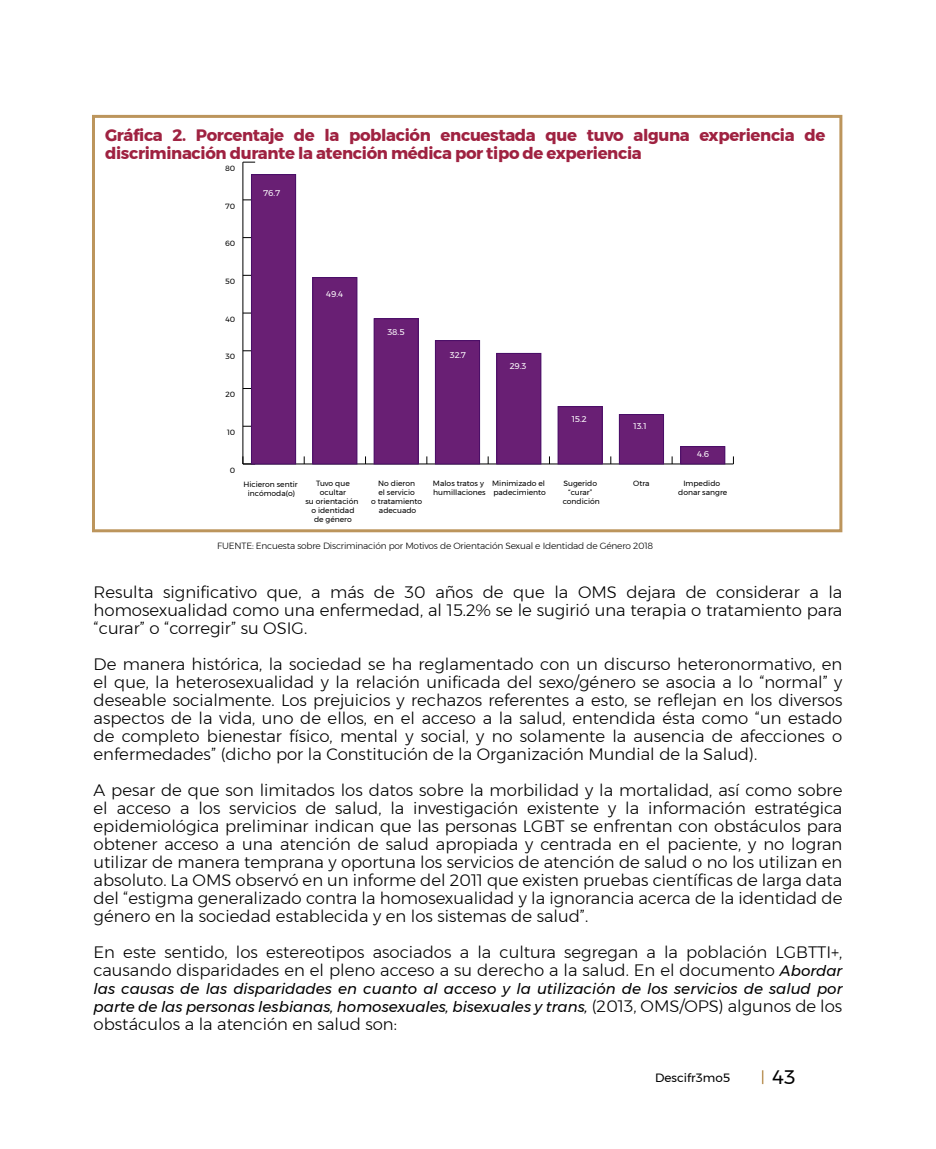
<style>
.page{position:relative;width:936px;height:1149px;background:#fff}
.page>*{position:absolute;margin:0;border:0;box-sizing:border-box;transform-origin:0 0}
.t1{font:19.5px "Montserrat";color:#000}
.t2{font:300 16.5px/18px "Montserrat";color:#000;text-align:justify}
.t3{font:700 16.5px/18px "Montserrat";letter-spacing:-.02em;color:#9f2241}
.t4{font:italic 15px/18px "Montserrat";color:#000}
.t5{font:12px "Montserrat";color:#000}
.t6{font:300 9px "Montserrat";letter-spacing:-.02em;color:#000}
.t7{font:8.4px "Montserrat";color:#fff}
.t8{font:7.5px/9.1px "Montserrat";color:#000;text-align:center}
.s1{font-weight:400;font-style:italic;font-size:15px}
.s2{font-weight:300;font-style:normal;font-size:16.5px}
</style>
<div class="page">
<svg style="left:761px;top:1070px;width:2px;height:13px"></svg>
<div style="left:92px;top:115px;width:750px;height:417px;border:3px solid #bc955c"></div>
<hr style="left:243px;top:463px;width:490px;height:1px;background:#000">
<hr style="left:242px;top:162px;width:1px;height:302px;background:#000">
<svg style="left:242px;top:456px;width:9px;height:8px"></svg>
<svg style="left:243px;top:162px;width:12px;height:1px"></svg>
<div style="left:251px;top:174px;width:44px;height:290px;background:#691f74"></div>
<div style="left:251px;top:174px;width:45px;height:290px;border:1px solid #490e67"></div>
<div style="left:313px;top:277px;width:44px;height:187px;background:#691f74"></div>
<div style="left:312px;top:277px;width:45px;height:187px;border:1px solid #490e67"></div>
<div style="left:374px;top:318px;width:44px;height:146px;background:#691f74"></div>
<div style="left:374px;top:318px;width:44px;height:146px;border:1px solid #490e67"></div>
<div style="left:435px;top:340px;width:44px;height:124px;background:#691f74"></div>
<div style="left:435px;top:340px;width:45px;height:124px;border:1px solid #490e67"></div>
<div style="left:496px;top:353px;width:45px;height:111px;background:#691f74"></div>
<div style="left:496px;top:353px;width:45px;height:111px;border:1px solid #490e67"></div>
<div style="left:558px;top:406px;width:44px;height:58px;background:#691f74"></div>
<div style="left:558px;top:406px;width:44px;height:58px;border:1px solid #490e67"></div>
<div style="left:619px;top:414px;width:44px;height:50px;background:#691f74"></div>
<div style="left:619px;top:414px;width:44px;height:50px;border:1px solid #490e67"></div>
<div style="left:680px;top:446px;width:44px;height:18px;background:#691f74"></div>
<div style="left:680px;top:446px;width:45px;height:18px;border:1px solid #490e67"></div>
<p class="t3" style="left:105px;top:126px;width:721px">Gráfica 2. Porcentaje de la población encuestada que tuvo alguna experiencia de discriminación durante la atención médica por tipo de experiencia</p>
<p class="t8" style="left:225px;top:163px;width:12px">80</p>
<p class="t8" style="left:225px;top:201px;width:11px">70</p>
<p class="t8" style="left:225px;top:239px;width:12px">60</p>
<p class="t8" style="left:225px;top:276px;width:12px">50</p>
<p class="t8" style="left:225px;top:314px;width:11px">40</p>
<p class="t7" style="left:263px;top:187px;width:18px">76.7</p>
<p class="t7" style="left:326px;top:287px;width:19px">49.4</p>
<p class="t8" style="left:225px;top:352px;width:11px">30</p>
<p class="t8" style="left:225px;top:389px;width:11px">20</p>
<p class="t8" style="left:227px;top:427px;width:10px">10</p>
<p class="t8" style="left:230px;top:465px;width:7px">0</p>
<p class="t8" style="left:243px;top:479px;width:56px">Hicieron sentir incómoda(o)</p>
<p class="t8" style="left:305px;top:478px;width:54px">Tuvo que ocultar<br>su orientación o identidad de género</p>
<p class="t7" style="left:387px;top:325px;width:19px">38.5</p>
<p class="t7" style="left:449px;top:348px;width:18px">32.7</p>
<p class="t7" style="left:509px;top:360px;width:18px">29.3</p>
<p class="t8" style="left:371px;top:478px;width:53px">No dieron<br>el servicio<br>o tratamiento adecuado</p>
<p class="t8" style="left:492px;top:478px;width:55px;text-align:left">Minimizado el padecimiento</p>
<p class="t8" style="left:433px;top:478px;width:54px;text-align:left">Malos tratos y humillaciones</p>
<p class="t7" style="left:572px;top:413px;width:16px">15.2</p>
<p class="t7" style="left:633px;top:419px;width:14px">13.1</p>
<p class="t8" style="left:563px;top:478px;width:35px">Sugerido</p>
<p class="t8" style="left:633px;top:478px;width:18px">Otra</p>
<p class="t8" style="left:562px;top:487px;width:38px">“curar” condición</p>
<p class="t7" style="left:697px;top:448px;width:14px">4.6</p>
<p class="t8" style="left:678px;top:478px;width:51px">Impedido donar sangre</p>
<p class="t6" style="left:217px;top:539px;width:437px">FUENTE: Encuesta sobre Discriminación por Motivos de Orientación Sexual e Identidad de Género 2018</p>
<p class="t2" style="left:94px;top:582px;width:750px">Resulta significativo que, a más de 30 años de que la OMS dejara de considerar a la homosexualidad como una enfermedad, al 15.2% se le sugirió una terapia o tratamiento para “curar” o “corregir” su OSIG.</p>
<p class="t2" style="left:94px;top:654px;width:750px">De manera histórica, la sociedad se ha reglamentado con un discurso heteronormativo, en el que, la heterosexualidad y la relación unificada del sexo/género se asocia a lo “normal” y deseable socialmente. Los prejuicios y rechazos referentes a esto, se reflejan en los diversos aspectos de la vida, uno de ellos, en el acceso a la salud, entendida ésta como “un estado de completo bienestar físico, mental y social, y no solamente la ausencia de afecciones o enfermedades” (dicho por la Constitución de la Organización Mundial de la Salud).</p>
<p class="t2" style="left:94px;top:780px;width:750px">A pesar de que son limitados los datos sobre la morbilidad y la mortalidad, así como sobre el acceso a los servicios de salud, la investigación existente y la información estratégica epidemiológica preliminar indican que las personas LGBT se enfrentan con obstáculos para obtener acceso a una atención de salud apropiada y centrada en el paciente, y no logran utilizar de manera temprana y oportuna los servicios de atención de salud o no los utilizan en absoluto. La OMS observó en un informe del 2011 que existen pruebas científicas de larga data del “estigma generalizado contra la homosexualidad y la ignorancia acerca de la identidad de género en la sociedad establecida y en los sistemas de salud”.</p>
<p class="t2" style="left:94px;top:942px;width:750px">En este sentido, los estereotipos asociados a la cultura segregan a la población LGBTTI+, causando disparidades en el pleno acceso a su derecho a la salud. En el documento <span class="s1">Abordar</span></p>
<p class="t4" style="left:94px;top:979px;width:750px">las causas de las disparidades en cuanto al acceso y la utilización de los servicios de salud por parte de las personas lesbianas, homosexuales, bisexuales y trans, <span class="s2">(2013, OMS/OPS) algunos de los</span></p>
<p class="t2" style="left:94px;top:1014px;width:305px">obstáculos a la atención en salud son:</p>
<p class="t5" style="left:655px;top:1068px;width:77px">Descifr3mo5</p>
<p class="t1" style="left:772px;top:1061px;width:24px">43</p>
</div>
